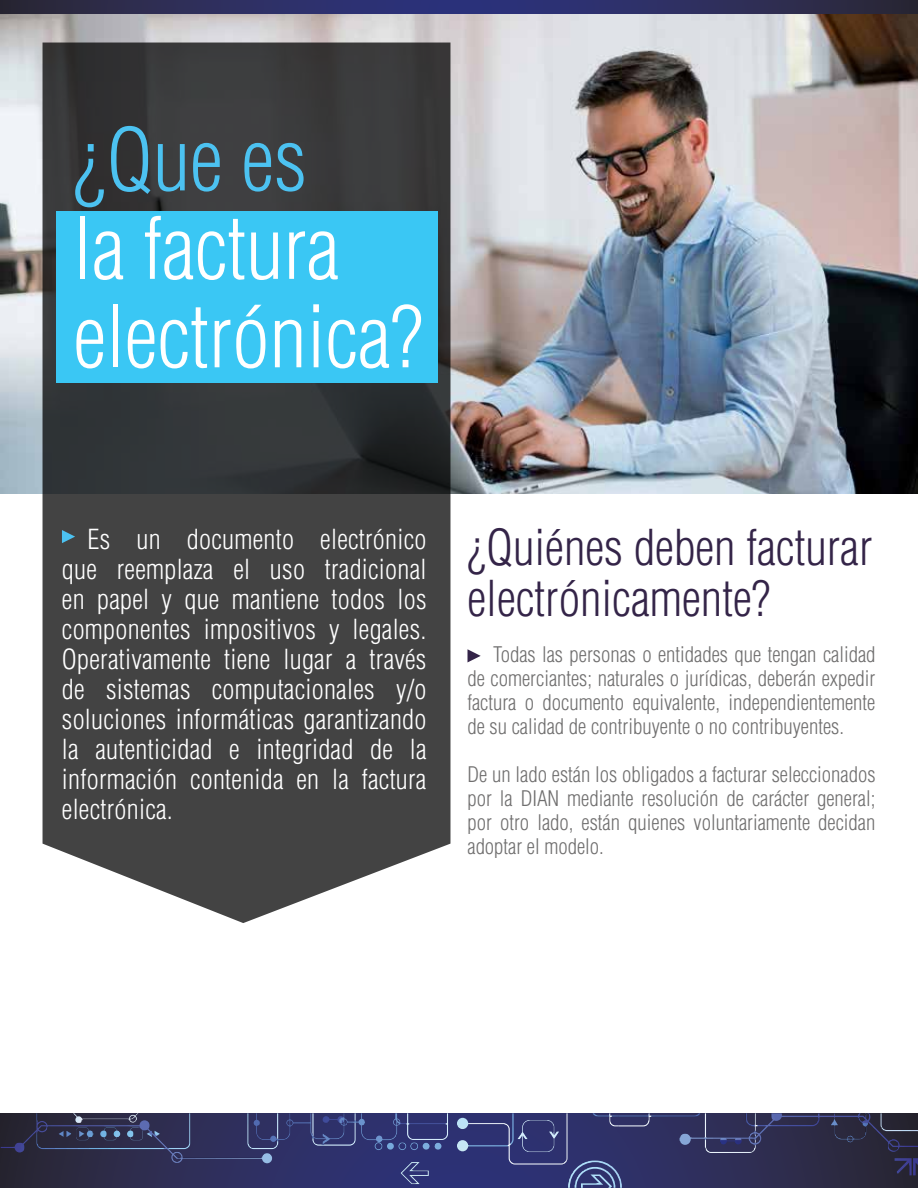
<style>
.page{position:relative;width:918px;height:1188px;background:#fff}
.page>*{position:absolute;margin:0;border:0;box-sizing:border-box;transform-origin:0 0}
.t1{font:300 condensed 84px/88.5px "Helvetica LT Std";color:#fff}
.t2{font:300 condensed 84px "Helvetica LT Std";color:#4cc2f1}
.t3{font:300 condensed 48.3px/50.8px "Helvetica LT Std";color:#342448}
.t4{font:300 condensed 27px/30px "Helvetica LT Std";letter-spacing:.01em;color:#fff;text-align:justify}
.t5{font:300 condensed 21px/24px "Helvetica LT Std";color:#706f6f;text-align:justify}
</style>
<div class="page">
<svg style="left:1px;top:1113px;width:917px;height:75px;background:#2f3059"></svg>
<img style="left:679px;top:1113px;width:239px;height:40px">
<img style="left:298px;top:1113px;width:321px;height:52px">
<img style="left:59px;top:1120px;width:500px;height:32px">
<svg style="left:1px;top:0;width:917px;height:14px;background:#2c2e5d"></svg>
<img style="left:0;top:14px;width:918px;height:480px">
<svg style="left:43px;top:43px;width:407px;height:880px;background:#474848"></svg>
<div style="left:56px;top:211px;width:382px;height:172px;background:#3ac7f4"></div>
<svg style="left:62px;top:530px;width:13px;height:13px"></svg>
<svg style="left:468px;top:649px;width:13px;height:13px"></svg>
<h1 class="t2" style="left:74px;top:108px;width:235px">¿Que es</h1>
<h1 class="t1" style="left:74px;top:204px;width:351px">la factura electrónica?</h1>
<p class="t4" style="left:62px;top:524px;width:366px;text-indent:26px">Es un documento electrónico que reemplaza el uso tradicional en papel y que mantiene todos los componentes impositivos y legales.<br>Operativamente tiene lugar a través de sistemas computacionales y/o soluciones informáticas garantizando la autenticidad e integridad de la información contenida en la factura electrónica.</p>
<h2 class="t3" style="left:468px;top:521px;width:407px">¿Quiénes deben facturar electrónicamente?</h2>
<p class="t5" style="left:468px;top:643px;width:410px;text-indent:26px">Todas las personas o entidades que tengan calidad de comerciantes; naturales o jurídicas, deberán expedir factura o documento equivalente, independientemente de su calidad de contribuyente o no contribuyentes.</p>
<p class="t5" style="left:468px;top:763px;width:410px">De un lado están los obligados a facturar seleccionados por la DIAN mediante resolución de carácter general; por otro lado, están quienes voluntariamente decidan adoptar el modelo.</p>
</div>
